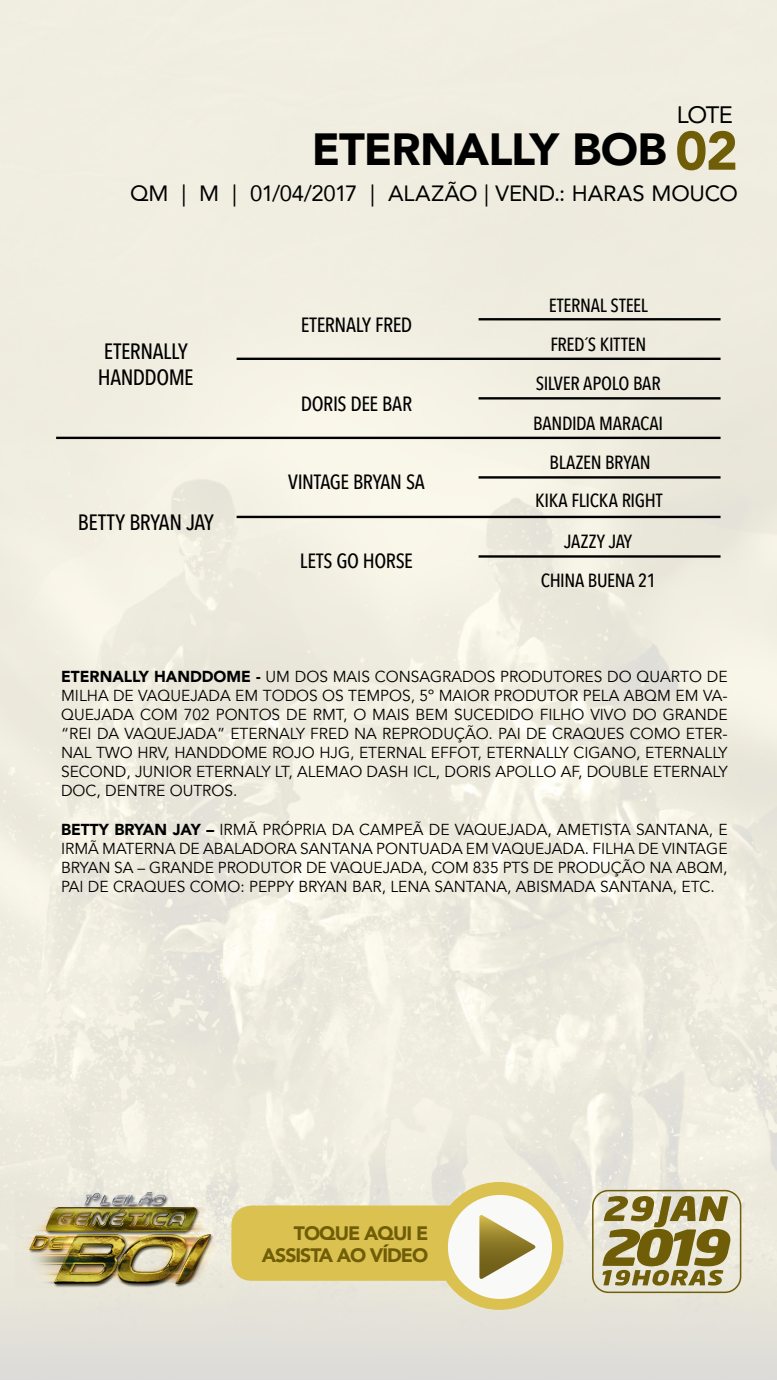
<style>
.page{position:relative;width:777px;height:1380px;background:#fff}
.page>*{position:absolute;margin:0;border:0;box-sizing:border-box;transform-origin:0 0}
.t1{font:900 53.97px "Avenir";color:#6f5d07}
.t2{font:900 45px "Avenir";letter-spacing:-.02em;color:#000}
.t3{font:23.76px "Avenir";color:#000}
.t4{font:500 22.17px/25.3px "Avenir Next Condensed";letter-spacing:-.02em;color:#000}
.t5{font:22.08px "Avenir";letter-spacing:-.01em;color:#000}
.t6{font:500 20.58px "Avenir Next Condensed";letter-spacing:-.02em;color:#000}
.t7{font:900 19.47px/21.9px "Avenir";letter-spacing:-.05em;color:#6f5d07;text-align:right}
.t8{font:500 18.99px/39.4px "Avenir Next Condensed";letter-spacing:-.02em;color:#000;text-align:center}
.t9{font:15.9px/19.1px "Avenir";color:#000;text-align:justify}
.s1{font-weight:900}
</style>
<div class="page">
<img style="left:0;top:0;width:776px;height:1380px">
<hr style="left:56px;top:437px;width:664px;height:2px;background:#000">
<hr style="left:236px;top:516px;width:484px;height:2px;background:#000">
<hr style="left:236px;top:358px;width:484px;height:2px;background:#000">
<hr style="left:478px;top:318px;width:242px;height:2px;background:#000">
<hr style="left:478px;top:397px;width:242px;height:3px;background:#000">
<hr style="left:478px;top:476px;width:242px;height:3px;background:#000">
<hr style="left:478px;top:555px;width:242px;height:3px;background:#000">
<img style="left:15px;top:1191px;width:206px;height:97px">
<div style="left:592px;top:1190px;width:149px;height:103px;border:2px solid #6f5d07;border-radius:16px"></div>
<svg style="left:602px;top:1196px;width:128px;height:90px;background:#a99e6b"></svg>
<svg style="left:231px;top:1182px;width:332px;height:128px;background:#e0d296"></svg>
<h3 class="t3" style="left:676px;top:96px;width:58px">LOTE</h3>
<h1 class="t1" style="left:675px;top:105px;width:64px">02</h1>
<h2 class="t2" style="left:312px;top:111px;width:356px">ETERNALLY BOB</h2>
<h3 class="t5" style="left:130px;top:175px;width:609px">QM | M | 01/04/2017 | ALAZÃO | VEND.: HARAS MOUCO</h3>
<h3 class="t4" style="left:98px;top:339px;width:97px">ETERNALLY<br>HANDDOME</h3>
<h3 class="t4" style="left:78px;top:509px;width:137px">BETTY BRYAN JAY</h3>
<p class="t6" style="left:301px;top:312px;width:113px">ETERNALY FRED</p>
<p class="t6" style="left:301px;top:391px;width:113px">DORIS DEE BAR</p>
<p class="t6" style="left:288px;top:470px;width:138px">VINTAGE BRYAN SA</p>
<p class="t6" style="left:300px;top:549px;width:115px">LETS GO HORSE</p>
<p class="t8" style="left:533px;top:285px;width:131px">ETERNAL STEEL<br>FRED´S KITTEN<br>SILVER APOLO BAR<br>BANDIDA MARACAI<br>BLAZEN BRYAN</p>
<p class="t8" style="left:535px;top:479px;width:129px;line-height:41px">KIKA FLICKA RIGHT<br>JAZZY JAY</p>
<p class="t8" style="left:540px;top:561px;width:117px">CHINA BUENA 21</p>
<p class="t9" style="left:61px;top:667px;width:668px"><span class="s1">ETERNALLY HANDDOME -</span> UM DOS MAIS CONSAGRADOS PRODUTORES DO QUARTO DE MILHA DE VAQUEJADA EM TODOS OS TEMPOS, 5º MAIOR PRODUTOR PELA ABQM EM VA-QUEJADA COM 702 PONTOS DE RMT, O MAIS BEM SUCEDIDO FILHO VIVO DO GRANDE “REI DA VAQUEJADA” ETERNALY FRED NA REPRODUÇÃO. PAI DE CRAQUES COMO ETER-NAL TWO HRV, HANDDOME ROJO HJG, ETERNAL EFFOT, ETERNALLY CIGANO, ETERNALLY SECOND, JUNIOR ETERNALY LT, ALEMAO DASH ICL, DORIS APOLLO AF, DOUBLE ETERNALY DOC, DENTRE OUTROS.</p>
<p class="t9" style="left:61px;top:820px;width:668px"><span class="s1">BETTY BRYAN JAY –</span> IRMÃ PRÓPRIA DA CAMPEÃ DE VAQUEJADA, AMETISTA SANTANA, E IRMÃ MATERNA DE ABALADORA SANTANA PONTUADA EM VAQUEJADA. FILHA DE VINTAGE BRYAN SA – GRANDE PRODUTOR DE VAQUEJADA, COM 835 PTS DE PRODUÇÃO NA ABQM, PAI DE CRAQUES COMO: PEPPY BRYAN BAR, LENA SANTANA, ABISMADA SANTANA, ETC.</p>
<p class="t7" style="left:262px;top:1222px;width:168px">TOQUE AQUI E<br>ASSISTA AO VÍDEO</p>
</div>
